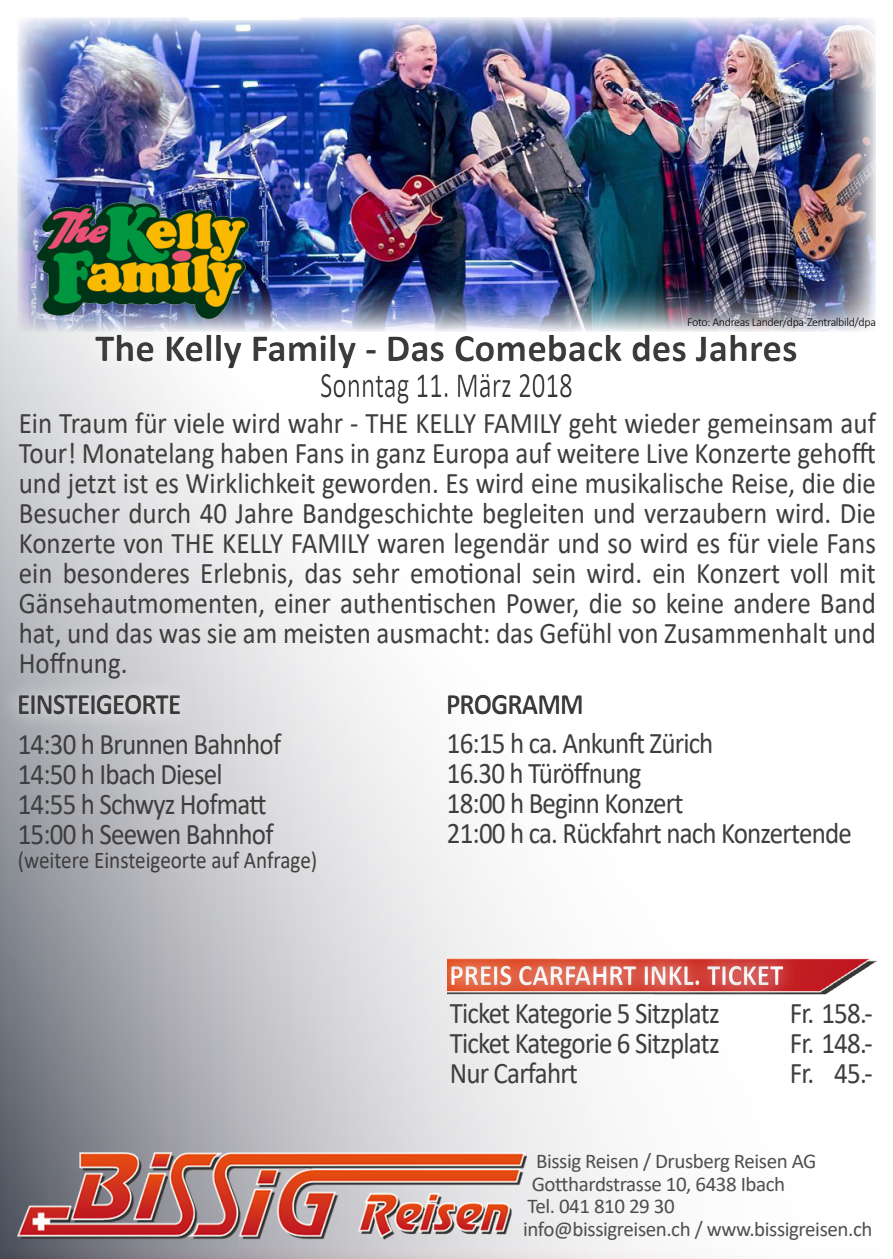
<style>
.page{position:relative;width:893px;height:1259px;background:#fff}
.page>*{position:absolute;margin:0;border:0;box-sizing:border-box;transform-origin:0 0}
.t1{font:700 39px "Calibri";color:#3e3e3f}
.t2{font:36px "Calibri";color:#3e3e3f;scale:.75 1}
.t3{font:30px/30px "Calibri";letter-spacing:-.03em;color:#3e3e3f;text-align:justify;scale:.9 1}
.t4{font:700 30px "Calibri";color:#fff;scale:.9 1}
.t5{font:700 30px "Calibri";letter-spacing:-.03em;color:#3e3e3f;scale:.9 1}
.t6{font:24px "Calibri";color:#3e3e3f;scale:.88 1}
.t7{font:21px "Calibri";letter-spacing:-.02em;color:#3e3e3f}
.t8{font:300 12px "Calibri";letter-spacing:-.03em;color:#000}
</style>
<div class="page">
<div style="left:0;top:0;width:893px;height:1259px;background:#f00;opacity:.5"></div>
<img style="left:18px;top:1152px;width:509px;height:87px">
<img style="left:17px;top:17px;width:859px;height:315px">
<div style="left:78px;top:317px;width:737px;height:105px;background:#fff;opacity:.75"></div>
<div style="left:67px;top:320px;width:759px;height:95px;background:#231f20;opacity:.5"></div>
<img style="left:800px;top:950px;width:76px;height:47px">
<div style="left:432px;top:947px;width:368px;height:57px;background:#fff"></div>
<div style="left:431px;top:952px;width:380px;height:50px;background:#231f20;opacity:.5"></div>
<div style="left:429px;top:676px;width:172px;height:58px;background:#fff"></div>
<div style="left:431px;top:680px;width:182px;height:51px;background:#231f20;opacity:.5"></div>
<div style="left:0;top:676px;width:198px;height:58px;background:#fff;opacity:.75"></div>
<div style="left:0;top:681px;width:209px;height:51px;background:#231f20;opacity:.5"></div>
<img style="left:27px;top:189px;width:230px;height:143px">
<p class="t8" style="left:687px;top:314px;width:190px">Foto: Andreas Lander/dpa-Zentralbild/dpa</p>
<h1 class="t1" style="left:95px;top:320px;width:704px">The Kelly Family - Das Comeback des Jahres</h1>
<p class="t2" style="left:320px;top:360px;width:338px">Sonntag 11. März 2018</p>
<p class="t3" style="left:19px;top:407px;width:954px">Ein Traum für viele wird wahr - THE KELLY FAMILY geht wieder gemeinsam auf Tour! Monatelang haben Fans in ganz Europa auf weitere Live Konzerte gehofft und jetzt ist es Wirklichkeit geworden. Es wird eine musikalische Reise, die die Besucher durch 40 Jahre Bandgeschichte begleiten und verzaubern wird. Die Konzerte von THE KELLY FAMILY waren legendär und so wird es für viele Fans ein besonderes Erlebnis, das sehr emotional sein wird. ein Konzert voll mit Gänsehautmomenten, einer authentischen Power, die so keine andere Band hat, und das was sie am meisten ausmacht: das Gefühl von Zusammenhalt und Hoffnung.</p>
<p class="t5" style="left:17px;top:683px;width:184px">EINSTEIGEORTE</p>
<p class="t5" style="left:446px;top:683px;width:155px">PROGRAMM</p>
<p class="t3" style="left:18px;top:728px;width:294px">14:30 h Brunnen Bahnhof</p>
<p class="t3" style="left:18px;top:758px;width:229px">14:50 h Ibach Diesel</p>
<p class="t3" style="left:18px;top:788px;width:278px">14:55 h Schwyz Hofmatt</p>
<p class="t3" style="left:18px;top:818px;width:286px">15:00 h Seewen Bahnhof</p>
<p class="t6" style="left:18px;top:843px;width:342px">(weitere Einsteigeorte auf Anfrage)</p>
<p class="t3" style="left:447px;top:727px;width:298px">16:15 h ca. Ankunft Zürich</p>
<p class="t3" style="left:447px;top:757px;width:218px">16.30 h Türöffnung</p>
<p class="t3" style="left:447px;top:787px;width:265px">18:00 h Beginn Konzert</p>
<p class="t3" style="left:447px;top:817px;width:452px">21:00 h ca. Rückfahrt nach Konzertende</p>
<p class="t4" style="left:449px;top:954px;width:373px">PREIS CARFAHRT INKL. TICKET</p>
<p class="t3" style="left:450px;top:997px;width:301px">Ticket Kategorie 5 Sitzplatz</p>
<p class="t3" style="left:790px;top:997px;width:94px">Fr. 158.-</p>
<p class="t3" style="left:450px;top:1027px;width:301px">Ticket Kategorie 6 Sitzplatz</p>
<p class="t3" style="left:790px;top:1027px;width:94px">Fr. 148.-</p>
<p class="t3" style="left:450px;top:1057px;width:144px">Nur Carfahrt</p>
<p class="t3" style="left:790px;top:1057px;width:94px">Fr. 45.-</p>
<p class="t7" style="left:536px;top:1146px;width:282px">Bissig Reisen / Drusberg Reisen AG</p>
<p class="t7" style="left:532px;top:1169px;width:255px">Gotthardstrasse 10, 6438 Ibach</p>
<p class="t7" style="left:527px;top:1191px;width:149px">Tel. 041 810 29 30</p>
<p class="t7" style="left:523px;top:1214px;width:351px">info@bissigreisen.ch / www.bissigreisen.ch</p>
</div>
